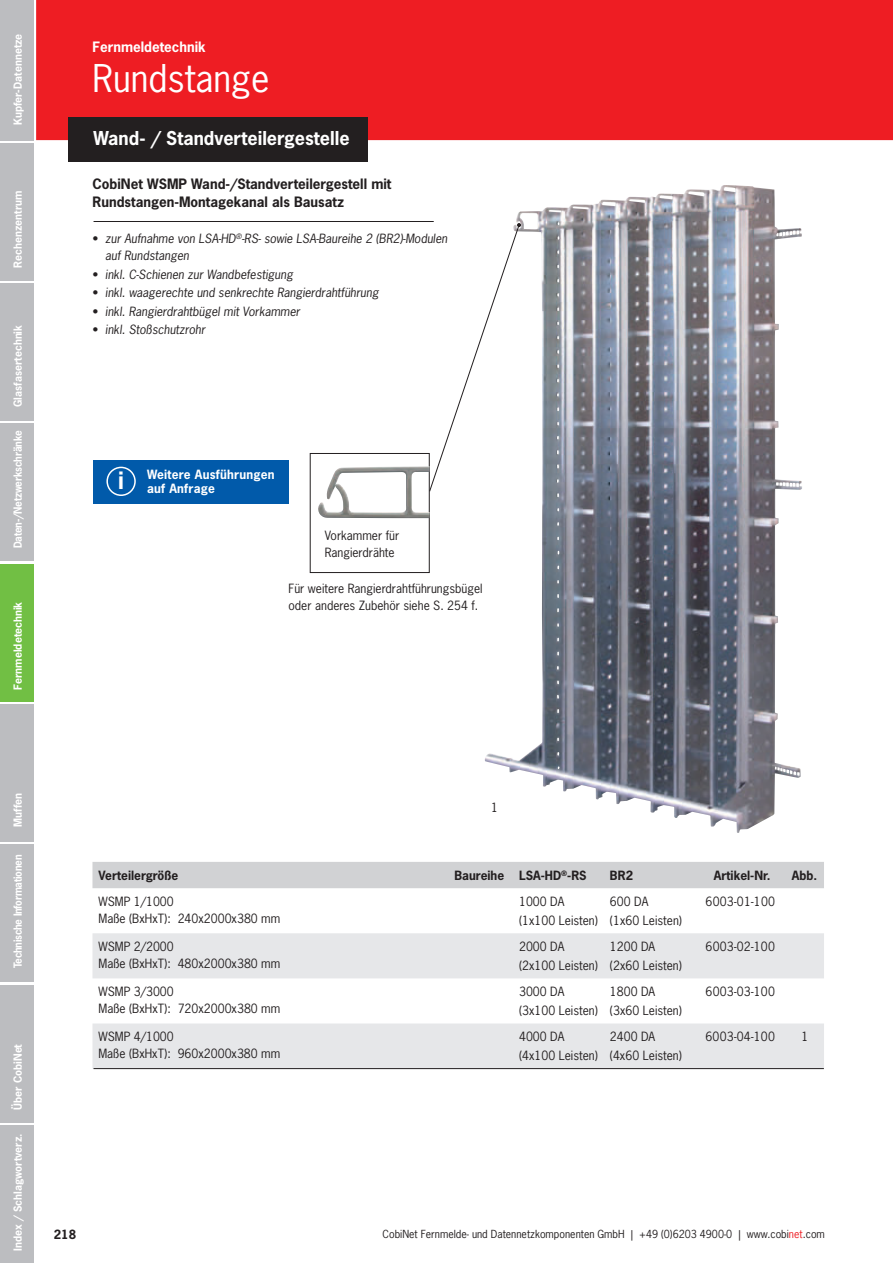
<style>
.page{position:relative;width:893px;height:1263px;background:#fff}
.page>*{position:absolute;margin:0;border:0;box-sizing:border-box;transform-origin:0 0}
.t1{font:36px "News Gothic Std";color:#fff}
.t2{font:700 22.5px "News Gothic Std";color:#fff}
.t3{font:700 18px "News Gothic Std";color:#fff}
.t4{font:700 13.5px/18px "News Gothic Std";color:#231f20}
.t5{font:700 13.5px "News Gothic Std";color:#fff}
.t6{font:12px/18.8px "News Gothic Std";color:#231f20}
.t7{font:italic 12px/16.5px "News Gothic Std";color:#231f20}
.t8{font:700 12px "News Gothic Std";color:#231f20}
.t9{font:12px "News Gothic Std";letter-spacing:.02em;color:#231f20}
.t10{font:700 12px/14.4px "News Gothic Std";letter-spacing:.02em;color:#fff}
.t11{font:700 10.5px "News Gothic Std";color:#fff}
.t12{font:10.5px "News Gothic Std";color:#231f20}
.t13{font:700 10.5px "News Gothic Std";color:#fff;scale:.95 1}
.s1{font-style:normal}
.s2{color:#ee1d23}
</style>
<div class="page">
<div style="left:36px;top:0;width:857px;height:140px;background:#ee1d23"></div>
<hr style="left:94px;top:221px;width:340px;height:1px;background:#231f20">
<img style="left:485px;top:185px;width:317px;height:648px">
<div style="left:310px;top:453px;width:120px;height:120px;border:1px solid #231f20"></div>
<img style="left:318px;top:466px;width:112px;height:52px">
<svg style="left:428px;top:223px;width:93px;height:269px"></svg>
<div style="left:94px;top:461px;width:195px;height:43px;background:#015aaa"></div>
<div style="left:106px;top:467px;width:30px;height:29px;border:2px solid #fff;border-radius:50%"></div>
<div style="left:92px;top:862px;width:732px;height:26px;background:#d1d2d4"></div>
<svg style="left:92px;top:933px;width:732px;height:135px;fill:#e6e7e9"></svg>
<hr style="left:93px;top:1068px;width:731px;height:1px;background:#231f20">
<div style="left:68px;top:117px;width:300px;height:45px;background:#231f20"></div>
<div style="left:0;top:1125px;width:33px;height:138px;background:#bcbdc0"></div>
<div style="left:0;top:985px;width:33px;height:138px;background:#bcbdc0"></div>
<div style="left:0;top:844px;width:33px;height:138px;background:#bcbdc0"></div>
<div style="left:0;top:704px;width:33px;height:138px;background:#bcbdc0"></div>
<div style="left:0;top:564px;width:33px;height:138px;background:#71bf44"></div>
<div style="left:0;top:423px;width:33px;height:138px;background:#bcbdc0"></div>
<div style="left:0;top:283px;width:33px;height:138px;background:#bcbdc0"></div>
<div style="left:0;top:143px;width:33px;height:138px;background:#bcbdc0"></div>
<div style="left:0;top:0;width:33px;height:140px;background:#bcbdc0"></div>
<p class="t11" style="left:11px;top:125px;width:93px;rotate:-90deg">Kupfer-Datennetze</p>
<p class="t11" style="left:11px;top:268px;width:79px;rotate:-90deg">Rechenzentrum</p>
<p class="t11" style="left:11px;top:407px;width:84px;rotate:-90deg">Glasfasertechnik</p>
<p class="t13" style="left:11px;top:548px;width:126px;rotate:-90deg">Daten-/Netzwerkschränke</p>
<p class="t11" style="left:11px;top:690px;width:90px;rotate:-90deg">Fernmeldetechnik</p>
<p class="t5" style="left:92px;top:38px;width:115px">Fernmeldetechnik</p>
<h1 class="t1" style="left:92px;top:55px;width:179px">Rundstange</h1>
<h3 class="t3" style="left:94px;top:126px;width:258px">Wand- / Standverteilergestelle</h3>
<p class="t4" style="left:93px;top:174px;width:300px">CobiNet WSMP Wand-/Standverteilergestell mit<br>Rundstangen-Montagekanal als Bausatz</p>
<p class="t7" style="left:105px;top:231px;width:344px;text-indent:-13px"><span class="s1">•</span> zur Aufnahme von LSA-HD<sup>®</sup>-RS- sowie LSA-Baureihe 2 (BR2)-Modulen auf Rundstangen</p>
<p class="t7" style="left:93px;top:266px;width:202px"><span class="s1">•</span> inkl. C-Schienen zur Wandbefestigung</p>
<p class="t7" style="left:93px;top:285px;width:288px"><span class="s1">•</span> inkl. waagerechte und senkrechte Rangierdrahtführung</p>
<p class="t7" style="left:93px;top:303px;width:209px"><span class="s1">•</span> inkl. Rangierdrahtbügel mit Vorkammer</p>
<p class="t7" style="left:93px;top:322px;width:114px"><span class="s1">•</span> inkl. Stoßschutzrohr</p>
<h2 class="t2" style="left:118px;top:466px;width:7px">i</h2>
<p class="t10" style="left:147px;top:467px;width:129px">Weitere Ausführungen auf Anfrage</p>
<p class="t6" style="left:325px;top:527px;width:76px;line-height:16.5px">Vorkammer für<br>Rangierdrähte</p>
<p class="t6" style="left:289px;top:580px;width:196px;line-height:16.5px">Für weitere Rangierdrahtführungsbügel oder anderes Zubehör siehe S. 254 f.</p>
<p class="t11" style="left:11px;top:827px;width:35px;rotate:-90deg">Muffen</p>
<p class="t13" style="left:11px;top:968px;width:121px;rotate:-90deg">Technische Informationen</p>
<p class="t11" style="left:11px;top:1110px;width:67px;rotate:-90deg">Über CobiNet</p>
<p class="t11" style="left:11px;top:1251px;width:119px;rotate:-90deg">Index / Schlagwortverz.</p>
<p class="t6" style="left:491px;top:798px;width:8px">1</p>
<p class="t8" style="left:98px;top:867px;width:81px">Verteilergröße</p>
<p class="t8" style="left:454px;top:867px;width:134px">Baureihe LSA-HD<sup>®</sup>-RS</p>
<p class="t8" style="left:610px;top:867px;width:25px">BR2</p>
<p class="t8" style="left:714px;top:867px;width:58px">Artikel-Nr.</p>
<p class="t8" style="left:792px;top:867px;width:27px">Abb.</p>
<p class="t6" style="left:98px;top:893px;width:183px;line-height:16.5px">WSMP 1/1000<br>Maße (BxHxT): 240x2000x380 mm</p>
<p class="t6" style="left:519px;top:892px;width:80px">1000 DA (1x100 Leisten)</p>
<p class="t6" style="left:610px;top:892px;width:74px">600 DA<br>(1x60 Leisten)</p>
<p class="t9" style="left:705px;top:894px;width:71px">6003-01-100</p>
<p class="t6" style="left:98px;top:938px;width:183px;line-height:16.5px">WSMP 2/2000<br>Maße (BxHxT): 480x2000x380 mm</p>
<p class="t6" style="left:519px;top:937px;width:80px">2000 DA (2x100 Leisten)</p>
<p class="t6" style="left:610px;top:937px;width:74px">1200 DA (2x60 Leisten)</p>
<p class="t9" style="left:705px;top:939px;width:71px">6003-02-100</p>
<p class="t6" style="left:98px;top:983px;width:183px;line-height:16.5px">WSMP 3/3000<br>Maße (BxHxT): 720x2000x380 mm</p>
<p class="t6" style="left:519px;top:982px;width:80px">3000 DA (3x100 Leisten)</p>
<p class="t6" style="left:610px;top:982px;width:74px">1800 DA (3x60 Leisten)</p>
<p class="t9" style="left:705px;top:984px;width:71px">6003-03-100</p>
<p class="t6" style="left:98px;top:1028px;width:183px;line-height:16.5px">WSMP 4/1000<br>Maße (BxHxT): 960x2000x380 mm</p>
<p class="t6" style="left:519px;top:1027px;width:80px">4000 DA (4x100 Leisten)</p>
<p class="t6" style="left:610px;top:1027px;width:74px">2400 DA (4x60 Leisten)</p>
<p class="t9" style="left:705px;top:1029px;width:71px">6003-04-100</p>
<p class="t6" style="left:801px;top:1027px;width:8px">1</p>
<p class="t8" style="left:54px;top:1226px;width:24px">218</p>
<p class="t12" style="left:383px;top:1228px;width:444px">CobiNet Fernmelde- und Datennetzkomponenten GmbH | +49 (0)6203 4900-0 | www.cobi<span class="s2">net</span>.com</p>
</div>
